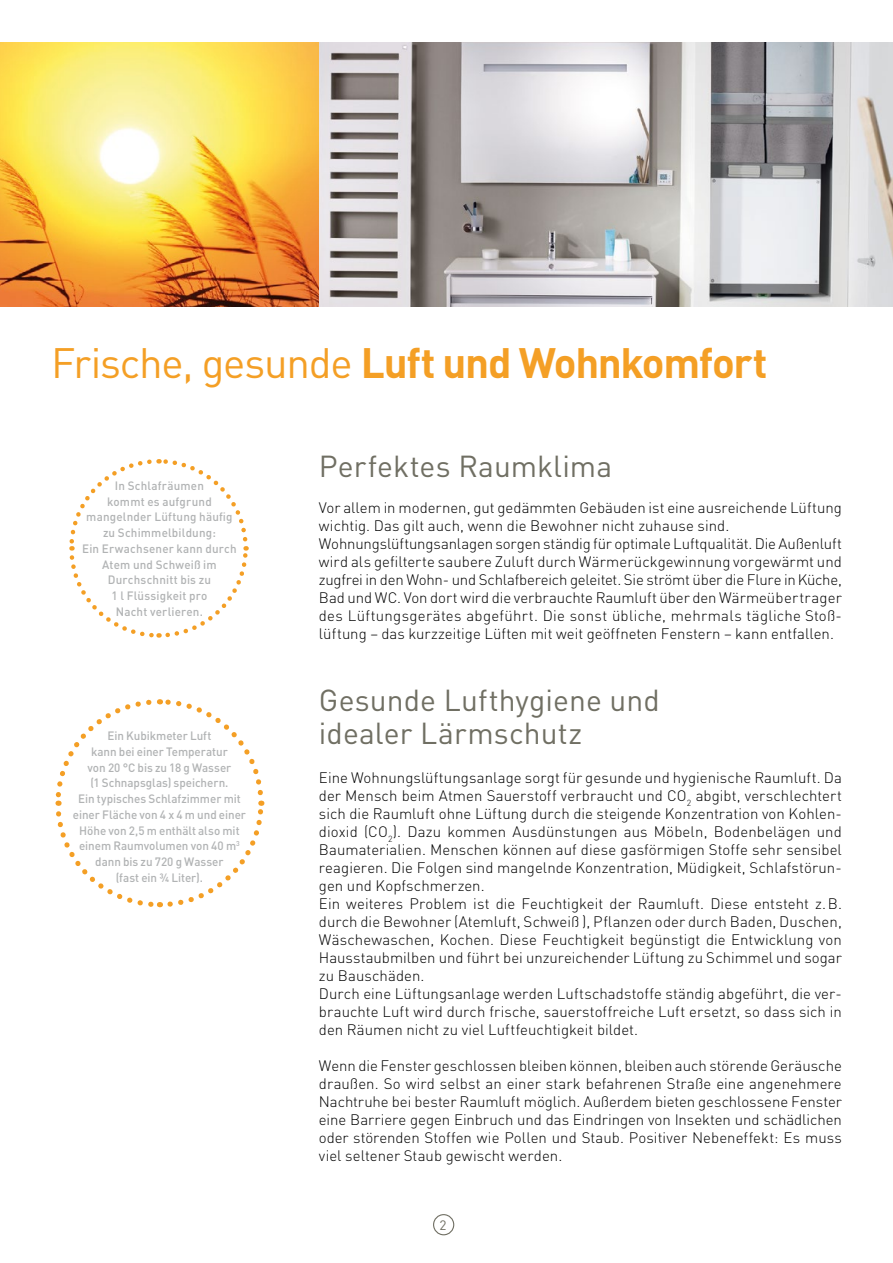
<style>
.page{position:relative;width:893px;height:1263px;background:#fff}
.page>*{position:absolute;margin:0;border:0;box-sizing:border-box;transform-origin:0 0}
.t1{font:700 42px "DIN Pro";letter-spacing:-.03em;color:#f49f25}
.t2{font:30px/33px "DIN Pro";letter-spacing:.005em;color:#706f63}
.t3{font:300 15px/18px "DIN Pro";letter-spacing:.005em;color:#000}
.t4{font:13.5px "DIN Pro";color:#706f63}
.t5{font:500 12px/15.8px "DIN Pro";letter-spacing:.005em;color:#b1b3b4;text-align:center}
.s1{font-weight:400}
</style>
<div class="page">
<img style="left:319px;top:42px;width:574px;height:264px">
<svg style="left:0;top:42px;width:319px;height:264px"></svg>
<svg style="left:69px;top:459px;width:180px;height:179px"></svg>
<svg style="left:55px;top:699px;width:210px;height:209px"></svg>
<div style="left:433px;top:1214px;width:21px;height:21px;border:1px solid #706f63;border-radius:50%"></div>
<h1 class="t1" style="left:51px;top:334px;width:718px"><span class="s1">Frische, gesunde</span> Luft und Wohnkomfort</h1>
<p class="t5" style="left:82px;top:477px;width:156px">In Schlafräumen<br>kommt es aufgrund mangelnder Lüftung häufig zu Schimmelbildung:<br>Ein Erwachsener kann durch<br>Atem und Schweiß im<br>Durchschnitt bis zu<br>1 l Flüssigkeit pro<br>Nacht verlieren.</p>
<p class="t5" style="left:73px;top:727px;width:175px">Ein Kubikmeter Luft<br>kann bei einer Temperatur<br>von 20 °C bis zu 18 g Wasser<br>(1 Schnapsglas) speichern.<br>Ein typisches Schlafzimmer mit einer Fläche von 4 x 4 m und einer<br>Höhe von 2,5 m enthält also mit einem Raumvolumen von 40 m<sup>3 </sup>dann bis zu 720 g Wasser<br>(fast ein ¾ Liter).</p>
<h2 class="t2" style="left:319px;top:448px;width:295px">Perfektes Raumklima</h2>
<p class="t3" style="left:319px;top:498px;width:525px">Vor allem in modernen, gut gedämmten Gebäuden ist eine ausreichende Lüftung wichtig. Das gilt auch, wenn die Bewohner nicht zuhause sind.<br>Wohnungslüftungsanlagen sorgen ständig für optimale Luftqualität. Die Außenluft wird als gefilterte saubere Zuluft durch Wärmerückgewinnung vorgewärmt und zugfrei in den Wohn- und Schlafbereich geleitet. Sie strömt über die Flure in Küche, Bad und WC. Von dort wird die verbrauchte Raumluft über den Wärmeübertrager des Lüftungsgerätes abgeführt. Die sonst übliche, mehrmals tägliche Stoß&shy;lüftung – das kurzzeitige Lüften mit weit geöffneten Fenstern – kann entfallen.</p>
<h2 class="t2" style="left:319px;top:682px;width:342px">Gesunde Lufthygiene und idealer Lärmschutz</h2>
<p class="t3" style="left:319px;top:768px;width:525px">Eine Wohnungslüftungsanlage sorgt für gesunde und hygienische Raumluft. Da der Mensch beim Atmen Sauerstoff verbraucht und CO<sub>2</sub> abgibt, verschlechtert sich die Raumluft ohne Lüftung durch die steigende Konzentration von Kohlen&shy;dioxid (CO<sub>2</sub>). Dazu kommen Ausdünstungen aus Möbeln, Bodenbelägen und Baumaterialien. Menschen können auf diese gasförmigen Stoffe sehr sensibel reagieren. Die Folgen sind mangelnde Konzentration, Müdigkeit, Schlafstörun&shy;gen und Kopfschmerzen.<br>Ein weiteres Problem ist die Feuchtigkeit der Raumluft. Diese entsteht z.B. durch die Bewohner (Atemluft, Schweiß ), Pflanzen oder durch Baden, Duschen, Wäschewaschen, Kochen. Diese Feuchtigkeit begünstigt die Entwicklung von Hausstaubmilben und führt bei unzureichender Lüftung zu Schimmel und sogar zu Bauschäden.<br>Durch eine Lüftungsanlage werden Luftschadstoffe ständig abgeführt, die ver&shy;brauchte Luft wird durch frische, sauerstoffreiche Luft ersetzt, so dass sich in den Räumen nicht zu viel Luftfeuchtigkeit bildet.</p>
<p class="t3" style="left:319px;top:1056px;width:524px;text-align:justify">Wenn die Fenster geschlossen bleiben können, bleiben auch störende Geräusche draußen. So wird selbst an einer stark befahrenen Straße eine angenehmere Nachtruhe bei bester Raumluft möglich. Außerdem bieten geschlossene Fenster eine Barriere gegen Einbruch und das Eindringen von Insekten und schädlichen oder störenden Stoffen wie Pollen und Staub. Positiver Nebeneffekt: Es muss viel seltener Staub gewischt werden.</p>
<p class="t4" style="left:440px;top:1216px;width:9px">2</p>
</div>
